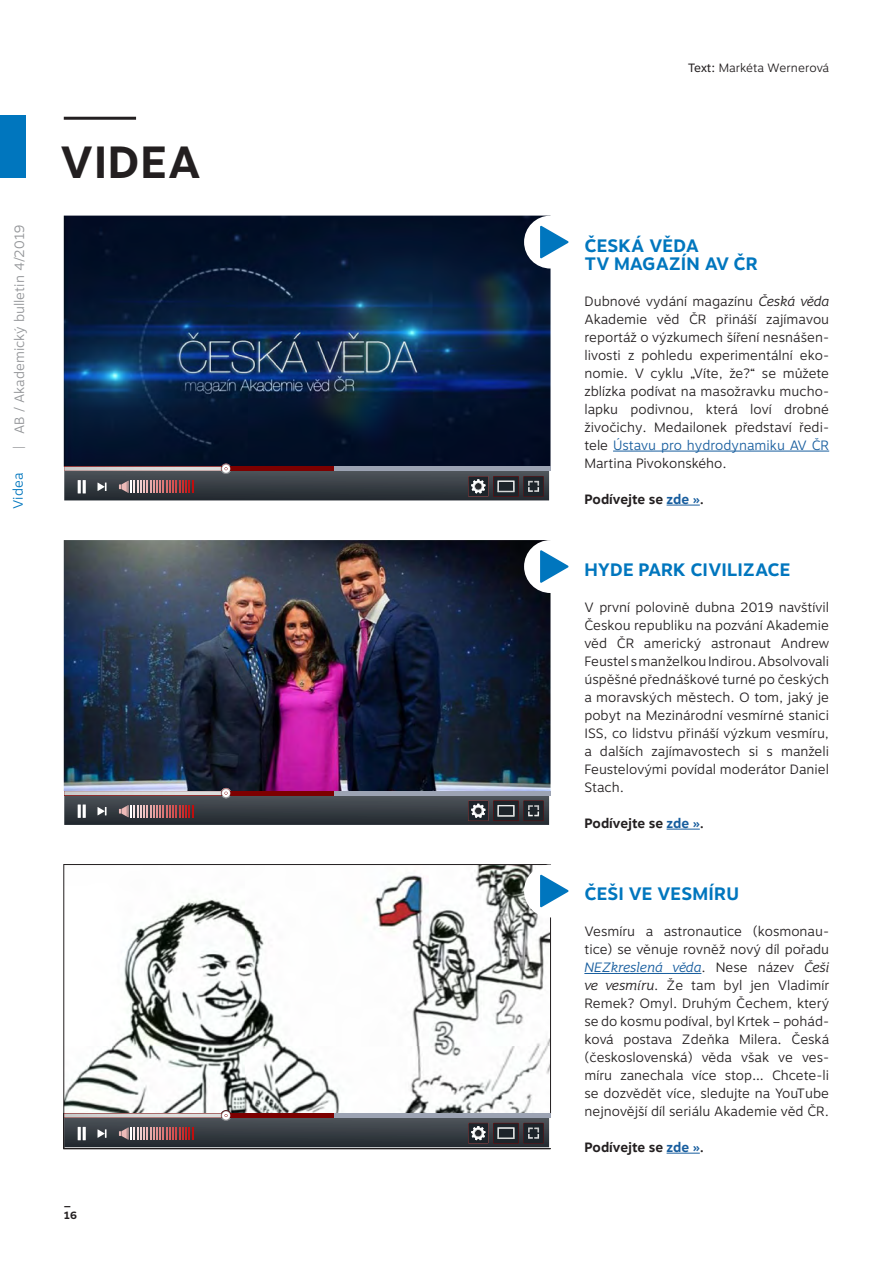
<style>
.page{position:relative;width:893px;height:1263px;background:#fff}
.page>*{position:absolute;margin:0;border:0;box-sizing:border-box;transform-origin:0 0}
.t1{font:700 45px "Motiva Sans";letter-spacing:.01em;color:#231f20}
.Mezititulek{font:700 18px "Motiva Sans";letter-spacing:.01em;color:#0076be}
.Chleba{font:300 13.5px/18px "Motiva Sans";color:#231f20;text-align:justify}
.Chleba-2{font:700 13.5px "Motiva Sans";color:#231f20}
.t2{font:300 13.5px "Motiva Sans";color:#939598}
.t3{font:300 13.5px "Motiva Sans";color:#0076be}
.t4{font:300 12px "Motiva Sans";color:#231f20}
.t5{font:700 10.5px/12.6px "Motiva Sans";color:#231f20}
.s1{font-weight:400}
.s2{font-style:italic}
.s3{color:#175d9e}
.s4{font-style:italic;color:#175d9e}
</style>
<div class="page">
<div style="left:0;top:116px;width:26px;height:62px;background:#0076be"></div>
<hr style="left:64px;top:117px;width:72px;height:3px;background:#231f20">
<hr style="left:613px;top:451px;width:216px;height:1px;background:#175d9e">
<hr style="left:667px;top:505px;width:33px;height:1px;background:#175d9e">
<hr style="left:667px;top:829px;width:33px;height:1px;background:#175d9e">
<hr style="left:584px;top:973px;width:117px;height:1px;background:#175d9e">
<hr style="left:667px;top:1153px;width:33px;height:1px;background:#175d9e">
<img style="left:64px;top:540px;width:486px;height:285px">
<hr style="left:64px;top:791px;width:486px;height:4px;background:#9ca3b3">
<svg style="left:64px;top:788px;width:485px;height:37px;background:#545059"></svg>
<div style="left:524px;top:540px;width:53px;height:53px;background:#fff;border-radius:50%"></div>
<svg style="left:540px;top:550px;width:29px;height:33px"></svg>
<img style="left:64px;top:216px;width:486px;height:251px">
<hr style="left:64px;top:467px;width:486px;height:4px;background:#9ca3b3">
<svg style="left:64px;top:464px;width:485px;height:36px;background:#4c4a50"></svg>
<div style="left:524px;top:216px;width:53px;height:53px;background:#fff;border-radius:50%"></div>
<svg style="left:540px;top:225px;width:29px;height:34px"></svg>
<svg style="left:64px;top:864px;width:487px;height:285px"></svg>
<hr style="left:64px;top:1113px;width:486px;height:4px;background:#9ca3b3">
<svg style="left:64px;top:1110px;width:485px;height:37px;background:#5a575c"></svg>
<div style="left:524px;top:864px;width:53px;height:53px;background:#fff;border-radius:50%"></div>
<svg style="left:540px;top:874px;width:29px;height:33px"></svg>
<p class="t2" style="left:9px;top:449px;width:225px;rotate:-90deg">| AB / Akademický bulletin 4/2019</p>
<p class="t3" style="left:8px;top:509px;width:38px;rotate:-90deg">Videa</p>
<p class="t1" style="left:61px;top:129px;width:142px">VIDEA</p>
<p class="t5" style="left:64px;top:1196px;width:15px">_<br>16</p>
<p class="t4" style="left:688px;top:59px;width:143px"><span class="s1">Text:</span> Markéta Wernerová</p>
<p class="Mezititulek" style="left:584px;top:232px;width:116px">ČESKÁ VĚDA</p>
<p class="Mezititulek" style="left:584px;top:250px;width:175px">TV MAGAZÍN AV ČR</p>
<p class="Chleba" style="left:584px;top:292px;width:246px">Dubnové vydání magazínu <span class="s2">Česká věda </span>Akademie věd ČR přináší zajímavou reportáž o výzkumech šíření nesnášen&shy;livosti z pohledu experimentální eko&shy;nomie. V cyklu „Víte, že?“ se můžete zblízka podívat na masožravku mucho&shy;lapku podivnou, která loví drobné živočichy. Medailonek představí ředi&shy;tele <span class="s3">Ústavu pro hydrodynamiku AV ČR </span>Martina Pivokonského.</p>
<p class="Chleba-2" style="left:584px;top:489px;width:121px">Podívejte se <span class="s3">zde »</span>.</p>
<p class="Mezititulek" style="left:584px;top:556px;width:208px">HYDE PARK CIVILIZACE</p>
<p class="Chleba" style="left:584px;top:598px;width:246px">V první polovině dubna 2019 navštívil Českou republiku na pozvání Akademie věd ČR americký astronaut Andrew Feustel s manželkou Indirou. Absolvovali úspěšné přednáškové turné po českých a moravských městech. O tom, jaký je pobyt na Mezinárodní vesmírné stanici ISS, co lidstvu přináší výzkum vesmíru, a dalších zajímavostech si s manželi Feustelovými povídal moderátor Daniel Stach.</p>
<p class="Chleba-2" style="left:584px;top:813px;width:121px">Podívejte se <span class="s3">zde »</span>.</p>
<p class="Mezititulek" style="left:584px;top:880px;width:156px">ČEŠI VE VESMÍRU</p>
<p class="Chleba" style="left:584px;top:922px;width:246px">Vesmíru a astronautice (kosmonau&shy;tice) se věnuje rovněž nový díl pořadu <span class="s4">NEZkreslená věda</span>. Nese název <span class="s2">Češi ve vesmíru</span>. Že tam byl jen Vladimír Remek? Omyl. Druhým Čechem, který se do kosmu podíval, byl Krtek – pohád&shy;ková postava Zdeňka Milera. Česká (československá) věda však ve ves&shy;míru zanechala více stop… Chcete-li se dozvědět více, sledujte na YouTube nejnovější díl seriálu Akademie věd ČR.</p>
<p class="Chleba-2" style="left:584px;top:1137px;width:121px">Podívejte se <span class="s3">zde »</span>.</p>
</div>
